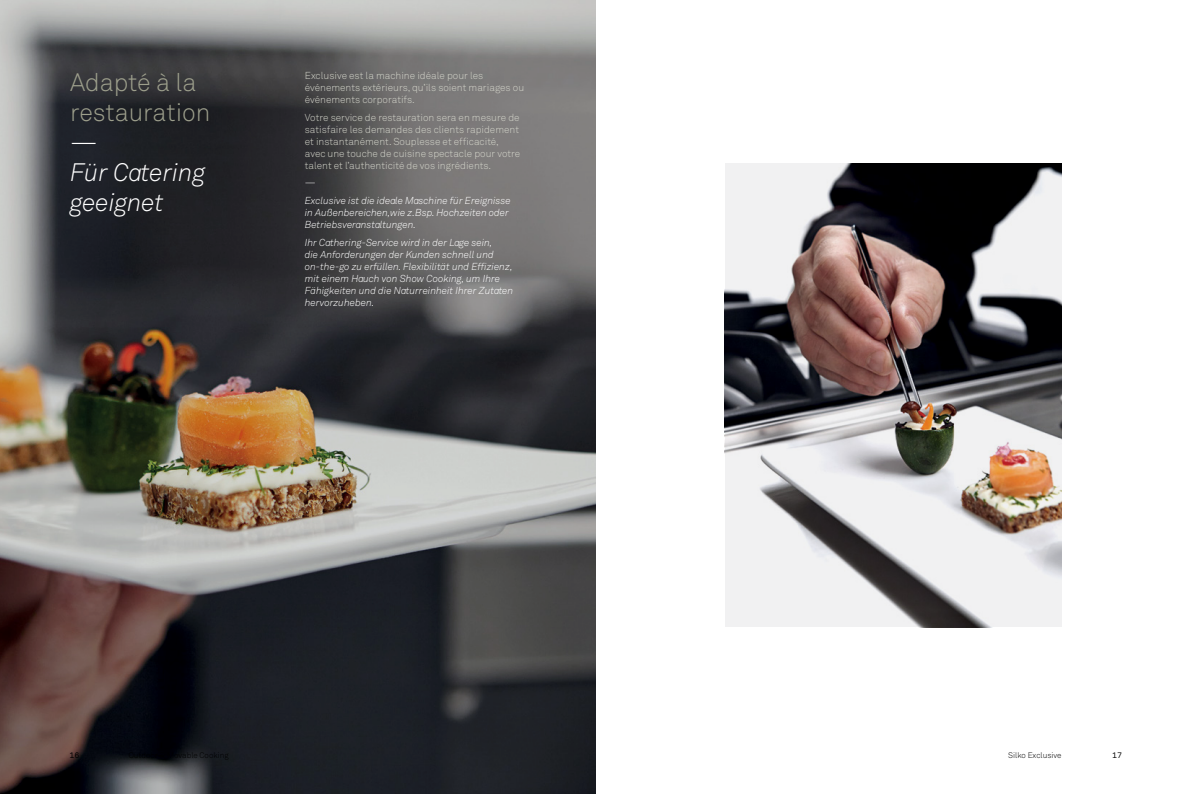
<style>
.page{position:relative;width:1191px;height:794px;background:#fff}
.page>*{position:absolute;margin:0;border:0;box-sizing:border-box;transform-origin:0 0}
.t1{font:300 25px/30px "Akkurat";color:#9d9f8c}
.t2{font:italic 300 25px/30px "Akkurat";color:#fff}
.t3{font:300 25px "Akkurat";color:#fff}
.t4{font:italic 300 10px/12px "Akkurat";color:#fff}
.t5{font:300 10px/12px "Akkurat";color:#d2d3c9}
.t6{font:300 10px "Akkurat";color:#fff}
.t7{font:300 8px "Akkurat";color:#000}
.t8{font:8px "Akkurat Mono";color:#000}
</style>
<div class="page">
<img style="left:725px;top:163px;width:336px;height:464px">
<img style="left:0;top:0;width:595px;height:794px">
<h1 class="t1" style="left:70px;top:67px;width:142px">Adapté à la restauration</h1>
<h1 class="t3" style="left:70px;top:126px;width:29px">—</h1>
<h1 class="t2" style="left:70px;top:157px;width:136px">Für Catering geeignet</h1>
<p class="t5" style="left:305px;top:69px;width:221px">Exclusive est la machine idéale pour les événements extérieurs, qu’ils soient mariages ou événements corporatifs.</p>
<p class="t5" style="left:305px;top:111px;width:217px">Votre service de restauration sera en mesure de satisfaire les demandes des clients rapidement et instantanément. Souplesse et efficacité, avec une touche de cuisine spectacle pour votre talent et l’authenticité de vos ingrédients.</p>
<p class="t6" style="left:305px;top:176px;width:12px">—</p>
<p class="t4" style="left:305px;top:194px;width:207px">Exclusive ist die ideale Maschine für Ereignisse in Außenbereichen,wie z.Bsp. Hochzeiten oder<br>Betriebsveranstaltungen.</p>
<p class="t4" style="left:305px;top:236px;width:210px">Ihr Cathering-Service wird in der Lage sein,<br>die Anforderungen der Kunden schnell und on-the-go zu erfüllen. Flexibilität und Effizienz, mit einem Hauch von Show Cooking, um Ihre Fähigkeiten und die Naturreinheit Ihrer Zutaten hervorzuheben.</p>
<p class="t8" style="left:69px;top:750px;width:11px">16</p>
<p class="t7" style="left:1008px;top:750px;width:55px">Silko Exclusive</p>
<p class="t8" style="left:1112px;top:750px;width:11px">17</p>
</div>
